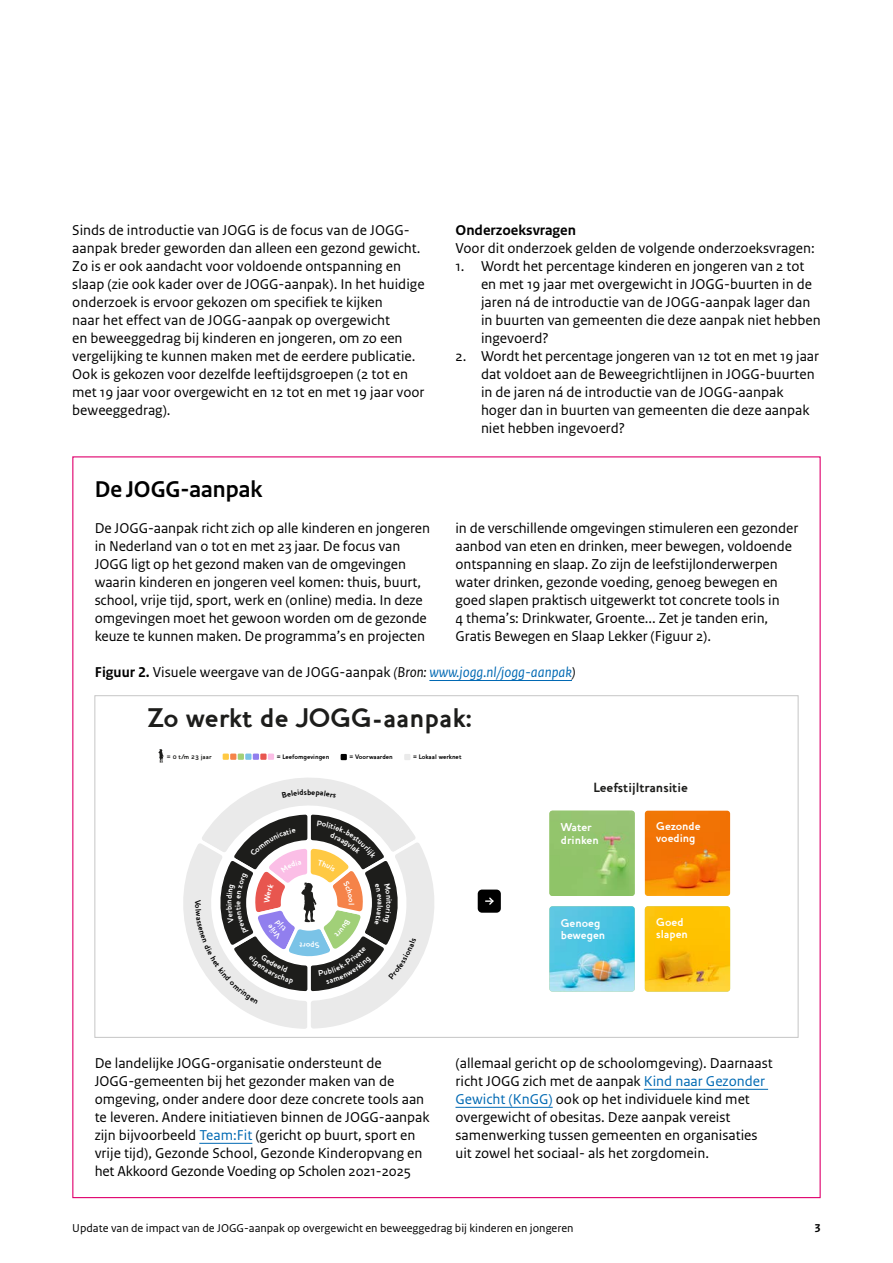
<style>
.page{position:relative;width:893px;height:1263px;background:#fff}
.page>*{position:absolute;margin:0;border:0;box-sizing:border-box;transform-origin:0 0}
.t1{font:27.3px "Houschka Alt Bold 2";color:#1d1d1b}
.H2_Paragraafkop_16pt{font:700 24px "Rijksoverheid Sans Heading";color:#000}
.Body_10pt{font:15px/18px "Rijksoverheid Sans Text";color:#000}
.Figuurtitel_10pt{font:15px "Rijksoverheid Sans Text";color:#000}
.H3_Subalineakop_10pt{font:700 15px "Rijksoverheid Sans Text";color:#000}
.t2{font:13.5px "Houschka Alt Bold 2";color:#1d1d1b}
.t3{font:12px "Rijksoverheid Sans Text";color:#000}
.t4{font:700 12px "Rijksoverheid Sans Text";color:#000}
.t5{font:11.55px/12.1px "Houschka Alt Bold 2";color:#fff}
.t6{font:8.1px "Houschka Alt Bold 2";color:#fff}
.t7{font:8.1px "Houschka Alt Bold 2";color:#000}
.t8{font:6.6px "Houschka Alt Bold 2";color:#000}
.t9{font:6.6px "Houschka Alt Bold 2";color:#1d1d1b}
.s1{font-weight:700}
.s2{font-style:italic}
.s3{font-style:italic;color:#0069b3}
.s4{font-family:"Houschka Alt";font-weight:700}
.s5{color:#0069b3}
</style>
<div class="page">
<hr style="left:429px;top:680px;width:143px;height:1px;background:#0069b3">
<hr style="left:199px;top:1143px;width:53px;height:1px;background:#0069b3">
<hr style="left:644px;top:1089px;width:124px;height:1px;background:#0069b3">
<hr style="left:455px;top:1107px;width:98px;height:1px;background:#0069b3">
<div style="left:478px;top:889px;width:23px;height:24px;background:#000;border-radius:4px"></div>
<svg style="left:485px;top:897px;width:9px;height:8px"></svg>
<img style="left:549px;top:811px;width:86px;height:85px">
<img style="left:549px;top:906px;width:86px;height:85px">
<img style="left:645px;top:811px;width:85px;height:85px">
<img style="left:645px;top:906px;width:85px;height:85px">
<svg style="left:158px;top:749px;width:276px;height:280px"></svg>
<p class="Body_10pt" style="left:72px;top:222px;width:354px">Sinds de introductie van JOGG is de focus van de JOGG&shy;aanpak breder geworden dan alleen een gezond gewicht.<br>Zo is er ook aandacht voor voldoende ontspanning en slaap (zie ook kader over de JOGG-aanpak). In het huidige onderzoek is ervoor gekozen om specifiek te kijken<br>naar het effect van de JOGG-aanpak op overgewicht<br>en beweeggedrag bij kinderen en jongeren, om zo een vergelijking te kunnen maken met de eerdere publicatie.<br>Ook is gekozen voor dezelfde leeftijdsgroepen (2 tot en met 19 jaar voor overgewicht en 12 tot en met 19 jaar voor beweeggedrag).</p>
<h3 class="H3_Subalineakop_10pt" style="left:455px;top:222px;width:122px">Onderzoeksvragen</h3>
<p class="Body_10pt" style="left:455px;top:240px;width:361px">Voor dit onderzoek gelden de volgende onderzoeksvragen:</p>
<p class="Body_10pt" style="left:481px;top:258px;width:341px;text-indent:-26px">1. Wordt het percentage kinderen en jongeren van 2 tot en met 19 jaar met overgewicht in JOGG-buurten in de jaren ná de introductie van de JOGG-aanpak lager dan in buurten van gemeenten die deze aanpak niet hebben ingevoerd?</p>
<p class="Body_10pt" style="left:481px;top:348px;width:340px;text-indent:-26px">2. Wordt het percentage jongeren van 12 tot en met 19 jaar dat voldoet aan de Beweegrichtlijnen in JOGG-buurten in de jaren ná de introductie van de JOGG-aanpak hoger dan in buurten van gemeenten die deze aanpak niet hebben ingevoerd?</p>
<h2 class="H2_Paragraafkop_16pt" style="left:95px;top:475px;width:169px">De JOGG-aanpak</h2>
<p class="Body_10pt" style="left:95px;top:519px;width:337px">De JOGG-aanpak richt zich op alle kinderen en jongeren in Nederland van 0 tot en met 23 jaar. De focus van JOGG ligt op het gezond maken van de omgevingen waarin kinderen en jongeren veel komen: thuis, buurt, school, vrije tijd, sport, werk en (online) media. In deze omgevingen moet het gewoon worden om de gezonde keuze te kunnen maken. De programma’s en projecten</p>
<p class="Body_10pt" style="left:455px;top:519px;width:344px">in de verschillende omgevingen stimuleren een gezonder aanbod van eten en drinken, meer bewegen, voldoende ontspanning en slaap. Zo zijn de leefstijlonderwerpen water drinken, gezonde voeding, genoeg bewegen en goed slapen praktisch uitgewerkt tot concrete tools in<br>4 thema’s: Drinkwater, Groente... Zet je tanden erin, Gratis Bewegen en Slaap Lekker (Figuur 2).</p>
<p class="Figuurtitel_10pt" style="left:95px;top:663px;width:483px"><span class="s1">Figuur 2.</span> Visuele weergave van de JOGG-aanpak <span class="s2">(Bron:</span> <span class="s3">www.jogg.nl/jogg-aanpak</span><span class="s2">)</span></p>
<p class="t1" style="left:148px;top:702px;width:326px">Zo werkt de JOGG-aanpak:</p>
<p class="t9" style="left:167px;top:753px;width:46px">= 0 t/m <span class="s4">23</span> jaar</p>
<p class="t8" style="left:277px;top:753px;width:54px">= Leefomgevingen</p>
<p class="t8" style="left:349px;top:753px;width:45px">= Voorwaarden</p>
<p class="t8" style="left:413px;top:753px;width:50px">= Lokaal werknet</p>
<p class="t7" style="left:307px;top:787px;width:6px">b</p>
<p class="t6" style="left:356px;top:902px;width:4px;rotate:90deg">l</p>
<p class="t6" style="left:394px;top:901px;width:5px;rotate:90deg">t</p>
<p class="t6" style="left:233px;top:905px;width:6px;rotate:-90deg">e</p>
<p class="t6" style="left:385px;top:901px;width:5px;rotate:90deg">a</p>
<p class="t2" style="left:593px;top:780px;width:96px">Leefstijltransitie</p>
<p class="t5" style="left:561px;top:821px;width:40px">Water drinken</p>
<p class="t5" style="left:561px;top:917px;width:46px">Genoeg bewegen</p>
<p class="t5" style="left:656px;top:820px;width:46px">Gezonde voeding</p>
<p class="t5" style="left:656px;top:916px;width:33px">Goed slapen</p>
<p class="Body_10pt" style="left:95px;top:1054px;width:337px">De landelijke JOGG-organisatie ondersteunt de JOGG-gemeenten bij het gezonder maken van de omgeving, onder andere door deze concrete tools aan te leveren. Andere initiatieven binnen de JOGG-aanpak zijn bijvoorbeeld <span class="s5">Team:Fit</span> (gericht op buurt, sport en vrije tijd), Gezonde School, Gezonde Kinderopvang en het Akkoord Gezonde Voeding op Scholen 2021-2025</p>
<p class="Body_10pt" style="left:455px;top:1054px;width:319px">(allemaal gericht op de schoolomgeving). Daarnaast richt JOGG zich met de aanpak <span class="s5">Kind naar Gezonder Gewicht (KnGG)</span> ook op het individuele kind met overgewicht of obesitas. Deze aanpak vereist samenwerking tussen gemeenten en organisaties uit zowel het sociaal- als het zorgdomein.</p>
<p class="t3" style="left:72px;top:1221px;width:503px">Update van de impact van de JOGG-aanpak op overgewicht en beweeggedrag bij kinderen en jongeren</p>
<p class="t4" style="left:814px;top:1221px;width:8px">3</p>
</div>
